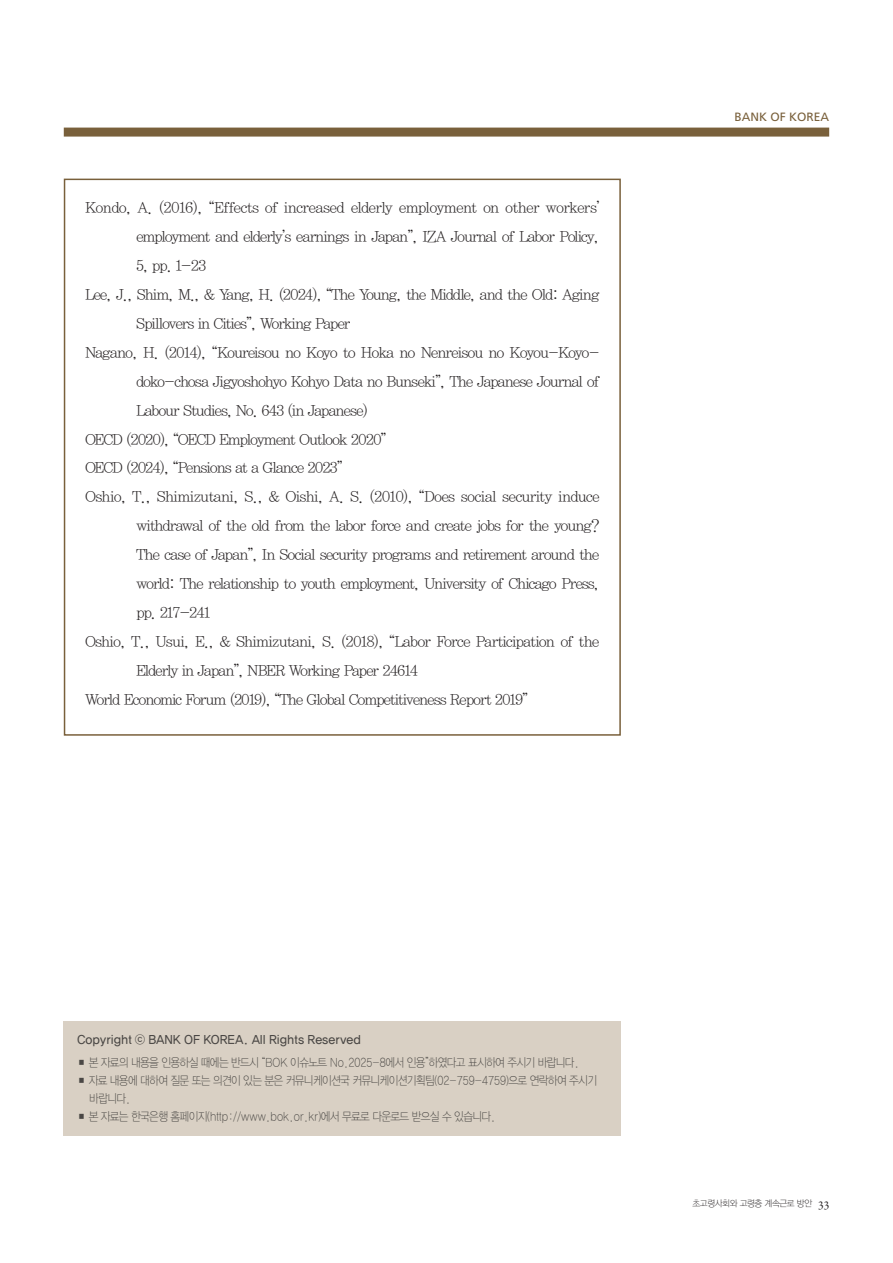
<style>
.page{position:relative;width:893px;height:1263px;background:#fff}
.page>*{position:absolute;margin:0;border:0;box-sizing:border-box;transform-origin:0 0}
.t1{font:15px "YDVY Mj O12";letter-spacing:-.07em;color:#231f20}
.t2{font:15px "YDVY Mj O12";letter-spacing:-.05em;color:#231f20}
.t3{font:12px/18px "YDVYGO115";letter-spacing:-.06em;color:#57585a;scale:.88 1}
.t4{font:12px "YDVYGO135";letter-spacing:-.06em;color:#57585a;scale:.95 1}
.t5{font:12px "Frutiger LT Std";color:#79603b}
.t6{font:9px "YDVYGO11";letter-spacing:-.05em;color:#231f20;scale:.95 1}
.s1{font-family:"Garamond Premr Pro";font-size:12px}
</style>
<div class="page">
<div style="left:64px;top:128px;width:765px;height:9px;background:#79603b"></div>
<div style="left:64px;top:179px;width:557px;height:557px;border:2px solid #79603b"></div>
<div style="left:64px;top:1020px;width:557px;height:115px;background:#d9d0c4"></div>
<p class="t2" style="left:85px;top:197px;width:516px">Kondo, A. (2016), “Effects of increased elderly employment on other workers’</p>
<p class="t1" style="left:136px;top:226px;width:465px">employment and elderly’s earnings in Japan”, IZA Journal of Labor Policy,</p>
<p class="t1" style="left:136px;top:255px;width:72px">5, pp. 1-23</p>
<p class="t1" style="left:85px;top:284px;width:516px">Lee, J., Shim, M., &amp; Yang, H. (2024), “The Young, the Middle, and the Old: Aging</p>
<p class="t1" style="left:136px;top:313px;width:216px">Spillovers in Cities”, Working Paper</p>
<p class="t1" style="left:85px;top:342px;width:516px">Nagano, H. (2014), “Koureisou no Koyo to Hoka no Nenreisou no Koyou-Koyo-</p>
<p class="t1" style="left:136px;top:371px;width:465px">doko-chosa Jigyoshohyo Kohyo Data no Bunseki”, The Japanese Journal of</p>
<p class="t1" style="left:136px;top:400px;width:233px">Labour Studies, No. 643 (in Japanese)</p>
<p class="t1" style="left:85px;top:429px;width:303px">OECD (2020), “OECD Employment Outlook 2020”</p>
<p class="t1" style="left:85px;top:458px;width:259px">OECD (2024), “Pensions at a Glance 2023”</p>
<p class="t2" style="left:85px;top:487px;width:516px">Oshio, T., Shimizutani, S., &amp; Oishi, A. S. (2010), “Does social security induce</p>
<p class="t1" style="left:136px;top:516px;width:465px">withdrawal of the old from the labor force and create jobs for the young?</p>
<p class="t1" style="left:136px;top:545px;width:465px">The case of Japan”, In Social security programs and retirement around the</p>
<p class="t1" style="left:136px;top:574px;width:465px">world: The relationship to youth employment, University of Chicago Press,</p>
<p class="t1" style="left:136px;top:603px;width:76px">pp. 217-241</p>
<p class="t1" style="left:85px;top:632px;width:516px">Oshio, T., Usui, E., &amp; Shimizutani, S. (2018), “Labor Force Participation of the</p>
<p class="t1" style="left:136px;top:660px;width:284px">Elderly in Japan”, NBER Working Paper 24614</p>
<p class="t1" style="left:85px;top:689px;width:445px">World Economic Forum (2019), “The Global Competitiveness Report 2019”</p>
<p class="t5" style="left:734px;top:109px;width:96px">BANK OF KOREA</p>
<p class="t4" style="left:77px;top:1031px;width:301px">Copyright ⓒ BANK OF KOREA. All Rights Reserved</p>
<p class="t3" style="left:77px;top:1053px;width:573px">■ 본 자료의 내용을 인용하실 때에는 반드시 “BOK 이슈노트 No.2025-8에서 인용”하였다고 표시하여 주시기 바랍니다.</p>
<p class="t3" style="left:89px;top:1071px;width:578px;text-indent:-13px">■ 자료 내용에 대하여 질문 또는 의견이 있는 분은 커뮤니케이션국 커뮤니케이션기획팀(02-759-4759)으로 연락하여 주시기 바랍니다.</p>
<p class="t3" style="left:77px;top:1107px;width:478px">■ 본 자료는 한국은행 홈페이지(http://www.bok.or.kr)에서 무료로 다운로드 받으실 수 있습니다.</p>
<p class="t6" style="left:692px;top:1198px;width:145px">초고령사회와 고령층 계속근로 방안 <span class="s1">33</span></p>
</div>
